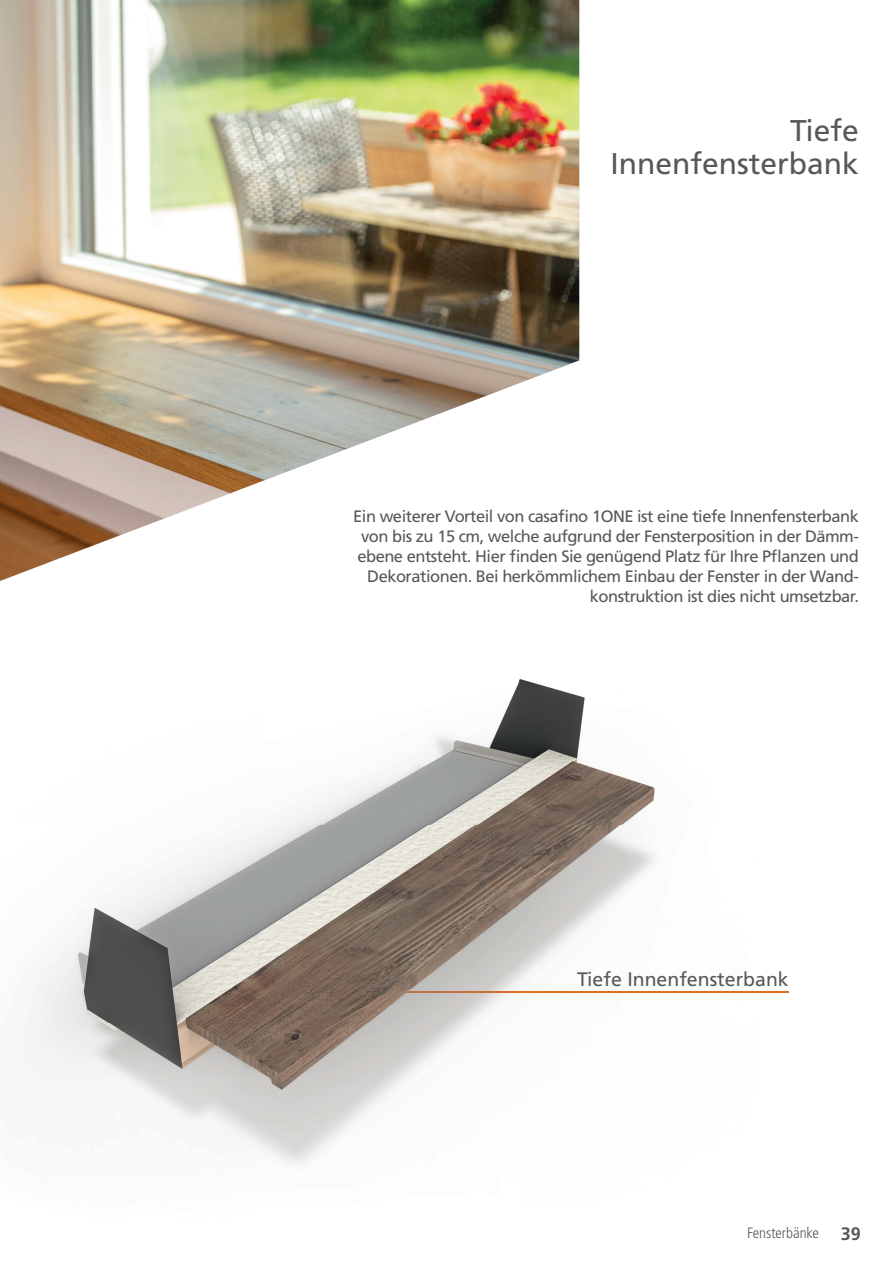
<style>
.page{position:relative;width:893px;height:1263px;background:#fff}
.page>*{position:absolute;margin:0;border:0;box-sizing:border-box;transform-origin:0 0}
.t1{font:30px/33px "Frutiger LT Pro";color:#57585a;text-align:right}
.t2{font:19.5px "Frutiger LT Pro";color:#57585a}
.t3{font:700 18px "Frutiger LT Pro";color:#57585a}
.t4{font:16.5px/19.8px "Frutiger LT Pro";letter-spacing:-.03em;color:#57585a;text-align:right}
.t5{font:300 condensed 15px "Frutiger LT Pro";color:#57585a}
</style>
<div class="page">
<hr style="left:321px;top:991px;width:468px;height:2px;background:#e86a1f">
<img style="left:0;top:679px;width:655px;height:486px">
<img style="left:321px;top:991px;width:334px;height:2px">
<img style="left:0;top:0;width:579px;height:581px">
<h1 class="t1" style="left:610px;top:114px;width:250px">Tiefe<br>Innenfensterbank</h1>
<p class="t4" style="left:353px;top:507px;width:507px">Ein weiterer Vorteil von casafino 1ONE ist eine tiefe Innenfensterbank von bis zu 15 cm, welche aufgrund der Fensterposition in der Dämm&shy;ebene entsteht. Hier finden Sie genügend Platz für Ihre Pflanzen und Dekorationen. Bei herkömmlichem Einbau der Fenster in der Wand&shy;konstruktion ist dies nicht umsetzbar.</p>
<p class="t2" style="left:577px;top:968px;width:213px">Tiefe Innenfensterbank</p>
<p class="t5" style="left:747px;top:1224px;width:73px">Fensterbänke</p>
<p class="t3" style="left:841px;top:1223px;width:22px">39</p>
</div>
